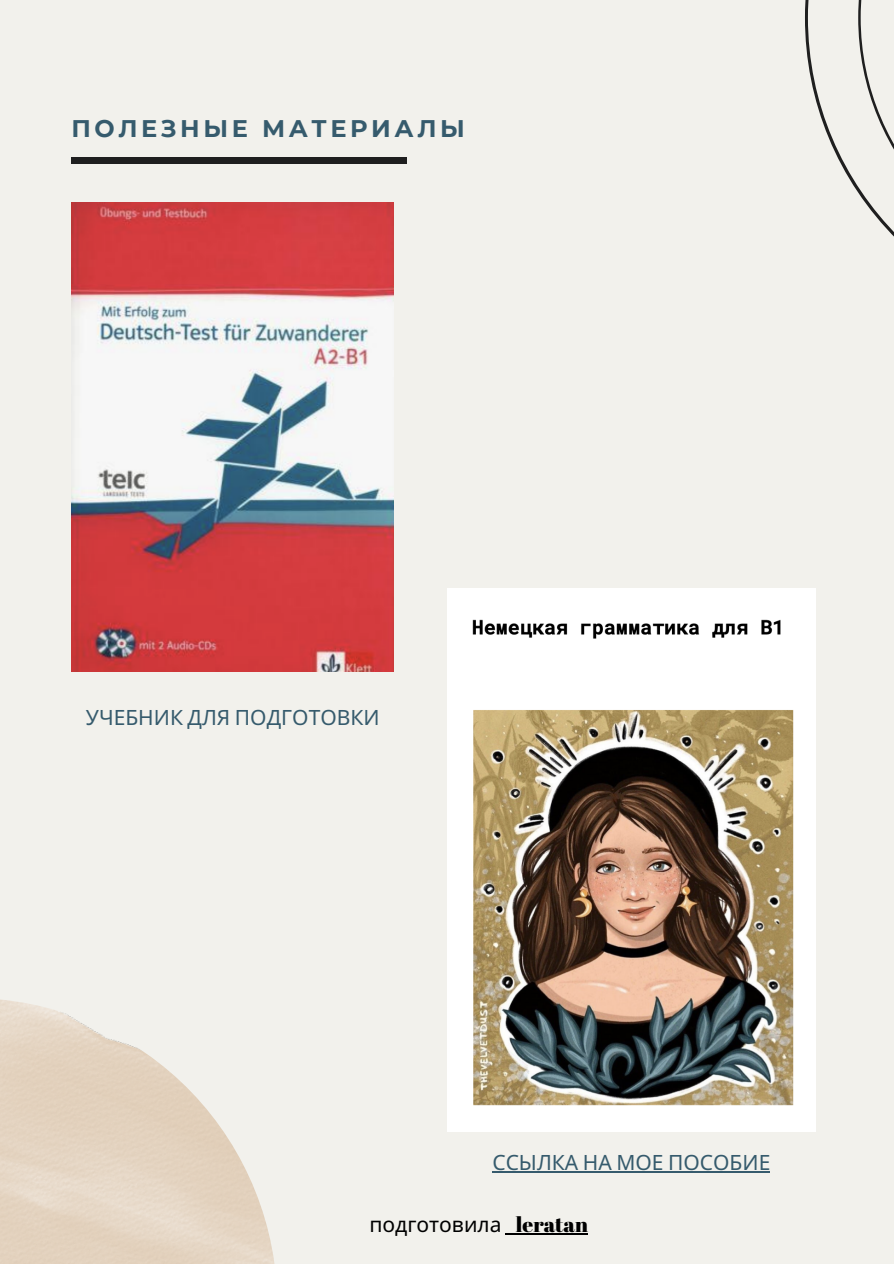
<style>
.page{position:relative;width:894px;height:1264px;background:#fff}
.page>*{position:absolute;margin:0;border:0;box-sizing:border-box;transform-origin:0 0}
.t1{font:700 24px "Montserrat";letter-spacing:.15em;color:#365b6d}
.t2{font:21px "Noto Sans";color:#365b6d}
.t3{font:21px "Noto Sans";color:#000}
.s1{font-family:"Abril Fatface"}
</style>
<div class="page">
<div style="left:0;top:0;width:893px;height:1263px;background:#f2f1ec"></div>
<svg style="left:805px;top:0;width:88px;height:236px"></svg>
<div style="left:71px;top:158px;width:336px;height:5px;background:#1f1f1f"></div>
<img style="left:71px;top:203px;width:322px;height:468px">
<img style="left:447px;top:588px;width:368px;height:543px">
<hr style="left:492px;top:1171px;width:278px;height:1px;background:#365b6d">
<hr style="left:505px;top:1233px;width:83px;height:1px;background:#000">
<p class="t1" style="left:71px;top:113px;width:395px">ПОЛЕЗНЫЕ МАТЕРИАЛЫ</p>
<p class="t2" style="left:86px;top:702px;width:295px">УЧЕБНИК ДЛЯ ПОДГОТОВКИ</p>
<p class="t2" style="left:492px;top:1147px;width:279px">ССЫЛКА НА МОЕ ПОСОБИЕ</p>
<p class="t3" style="left:369px;top:1209px;width:220px">подготовила <span class="s1">_leratan</span></p>
</div>
